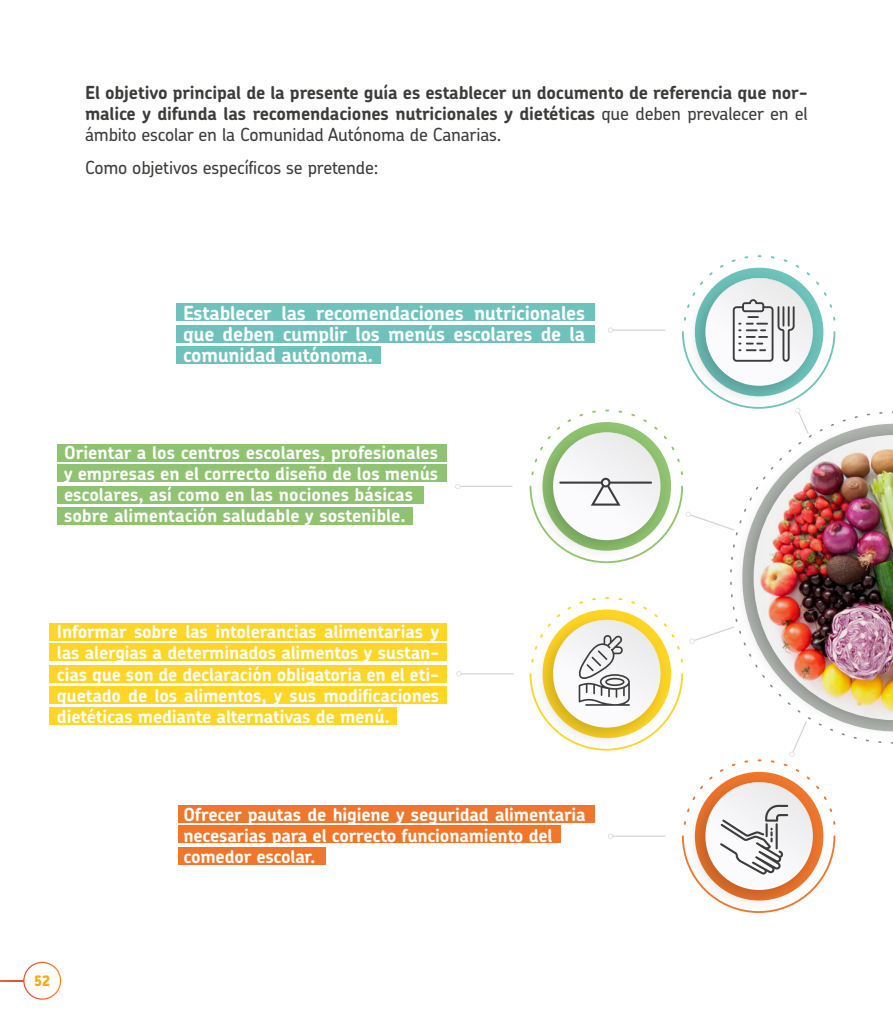
<style>
.page{position:relative;width:893px;height:1021px;background:#fff}
.page>*{position:absolute;margin:0;border:0;box-sizing:border-box;transform-origin:0 0}
.t1{font:700 19.5px/21px "Chevin Pro";letter-spacing:-.01em;color:#fff;text-align:justify}
.t2{font:700 18px/21px "Chevin Pro";letter-spacing:-.01em;color:#fff}
.t3{font:700 18px/21px "Chevin Pro";letter-spacing:-.01em;color:#3c3c3b;text-align:justify}
.t4{font:500 18px "Chevin Pro";letter-spacing:-.01em;color:#3c3c3b}
.t5{font:800 14.4px "Chevin Pro";color:#f8aa0b}
.s1{font-weight:500}
</style>
<div class="page">
<svg style="left:0;top:980px;width:23px;height:1px"></svg>
<div style="left:23px;top:961px;width:38px;height:38px;border:1px solid #fff;border-radius:50%"></div>
<img style="left:730px;top:412px;width:163px;height:332px">
<hr style="left:458px;top:486px;width:54px;height:1px;background:#d4d4d5">
<svg style="left:455px;top:484px;width:5px;height:5px"></svg>
<hr style="left:459px;top:673px;width:54px;height:1px;background:#d4d4d5">
<svg style="left:456px;top:671px;width:5px;height:5px"></svg>
<div style="left:176px;top:303px;width:419px;height:18px;background:#6fc2bb"></div>
<div style="left:57px;top:444px;width:389px;height:17px;background:#8fc371"></div>
<div style="left:49px;top:623px;width:397px;height:17px;background:#ffd526"></div>
<div style="left:178px;top:805px;width:417px;height:18px;background:#ee772d"></div>
<div style="left:176px;top:325px;width:419px;height:17px;background:#6fc2bb"></div>
<div style="left:57px;top:464px;width:389px;height:18px;background:#8fc371"></div>
<div style="left:49px;top:643px;width:397px;height:18px;background:#ffd526"></div>
<div style="left:178px;top:825px;width:382px;height:18px;background:#ee772d"></div>
<div style="left:57px;top:507px;width:355px;height:18px;background:#8fc371"></div>
<div style="left:49px;top:686px;width:397px;height:18px;background:#ffd526"></div>
<div style="left:49px;top:707px;width:347px;height:18px;background:#ffd526"></div>
<div style="left:176px;top:346px;width:205px;height:18px;background:#6fc2bb"></div>
<div style="left:57px;top:485px;width:366px;height:18px;background:#8fc371"></div>
<div style="left:49px;top:664px;width:397px;height:18px;background:#ffd526"></div>
<div style="left:178px;top:847px;width:148px;height:18px;background:#ee772d"></div>
<svg style="left:529px;top:255px;width:307px;height:309px"></svg>
<svg style="left:529px;top:597px;width:307px;height:316px"></svg>
<img style="left:759px;top:437px;width:134px;height:281px">
<p class="t3" style="left:85px;top:81px;width:724px">El objetivo principal de la presente guía es establecer un documento de referencia que nor&shy;malice y difunda las recomendaciones nutricionales y dietéticas <span class="s1">que deben prevalecer en el ámbito escolar en la Comunidad Autónoma de Canarias.</span></p>
<p class="t4" style="left:85px;top:156px;width:295px">Como objetivos específicos se pretende:</p>
<p class="t1" style="left:183px;top:302px;width:404px">Establecer las recomendaciones nutricionales que deben cumplir los menús escolares de la comunidad autónoma.</p>
<p class="t2" style="left:64px;top:442px;width:376px">Orientar a los centros escolares, profesionales y empresas en el correcto diseño de los menús escolares, así como en las nociones básicas sobre alimentación saludable y sostenible.</p>
<p class="t2" style="left:57px;top:621px;width:384px;text-align:justify">Informar sobre las intolerancias alimentarias y las alergias a determinados alimentos y sustan&shy;cias que son de declaración obligatoria en el eti&shy;quetado de los alimentos, y sus modificaciones dietéticas mediante alternativas de menú.</p>
<p class="t2" style="left:183px;top:803px;width:404px">Ofrecer pautas de higiene y seguridad alimentaria necesarias para el correcto funcionamiento del comedor escolar.</p>
<p class="t5" style="left:34px;top:971px;width:18px">52</p>
</div>
